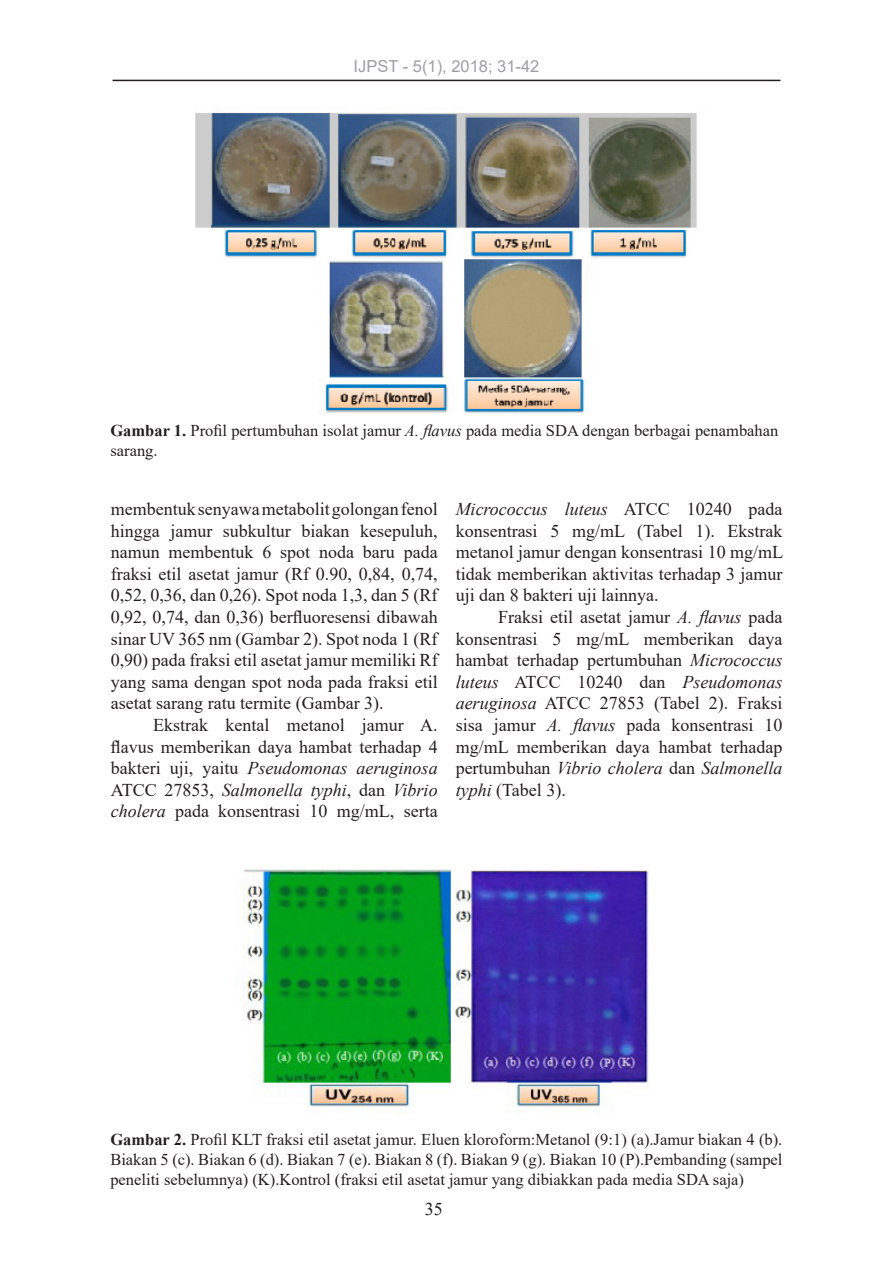
<style>
.page{position:relative;width:893px;height:1263px;background:#fff}
.page>*{position:absolute;margin:0;border:0;box-sizing:border-box;transform-origin:0 0}
.Paragraph_1{font:18px/21.6px "Times New Roman";color:#231f20;text-align:justify}
.Table_caption{font:16.5px/19.8px "Times New Roman";color:#231f20}
.t1{font:16.5px "Arial";color:#9d9fa2}
.s1{font-weight:700}
.s2{font-style:italic}
</style>
<div class="page">
<hr style="left:113px;top:80px;width:667px;height:1px;background:#231f20">
<img style="left:195px;top:112px;width:502px;height:302px">
<img style="left:243px;top:867px;width:407px;height:247px">
<p class="t1" style="left:354px;top:55px;width:187px">IJPST - 5(1), 2018; 31-42</p>
<p class="Table_caption" style="left:110px;top:420px;width:669px"><span class="s1">Gambar 1.</span> Profil pertumbuhan isolat jamur <span class="s2">A. flavus</span> pada media SDA dengan berbagai penambahan sarang.</p>
<p class="Paragraph_1" style="left:111px;top:498px;width:328px">membentuk senyawa metabolit golongan fenol hingga jamur subkultur biakan kesepuluh, namun membentuk 6 spot noda baru pada fraksi etil asetat jamur (Rf 0.90, 0,84, 0,74, 0,52, 0,36, dan 0,26). Spot noda 1,3, dan 5 (Rf 0,92, 0,74, dan 0,36) berfluoresensi dibawah sinar UV 365 nm (Gambar 2). Spot noda 1 (Rf 0,90) pada fraksi etil asetat jamur memiliki Rf yang sama dengan spot noda pada fraksi etil asetat sarang ratu termite (Gambar 3).</p>
<p class="Paragraph_1" style="left:111px;top:714px;width:328px;text-indent:43px">Ekstrak kental metanol jamur A. flavus memberikan daya hambat terhadap 4 bakteri uji, yaitu <span class="s2">Pseudomonas aeruginosa </span>ATCC 27853, <span class="s2">Salmonella typhi</span>, dan <span class="s2">Vibrio cholera</span> pada konsentrasi 10 mg/mL, serta</p>
<p class="Paragraph_1" style="left:456px;top:498px;width:329px"><span class="s2">Micrococcus luteus</span> ATCC 10240 pada konsentrasi 5 mg/mL (Tabel 1). Ekstrak metanol jamur dengan konsentrasi 10 mg/mL tidak memberikan aktivitas terhadap 3 jamur uji dan 8 bakteri uji lainnya.</p>
<p class="Paragraph_1" style="left:456px;top:606px;width:328px;text-indent:43px">Fraksi etil asetat jamur <span class="s2">A. flavus</span> pada konsentrasi 5 mg/mL memberikan daya hambat terhadap pertumbuhan <span class="s2">Micrococcus luteus</span> ATCC 10240 dan <span class="s2">Pseudomonas aeruginosa</span> ATCC 27853 (Tabel 2). Fraksi sisa jamur <span class="s2">A. flavus</span> pada konsentrasi 10 mg/mL memberikan daya hambat terhadap pertumbuhan <span class="s2">Vibrio cholera</span> dan <span class="s2">Salmonella typhi</span> (Tabel 3).</p>
<p class="Table_caption" style="left:110px;top:1129px;width:674px;text-align:justify"><span class="s1">Gambar 2.</span> Profil KLT fraksi etil asetat jamur. Eluen kloroform:Metanol (9:1) (a).Jamur biakan 4 (b).<br>Biakan 5 (c). Biakan 6 (d). Biakan 7 (e). Biakan 8 (f). Biakan 9 (g). Biakan 10 (P).Pembanding (sampel peneliti sebelumnya) (K).Kontrol (fraksi etil asetat jamur yang dibiakkan pada media SDA saja)</p>
<p class="Paragraph_1" style="left:425px;top:1197px;width:19px">35</p>
</div>
